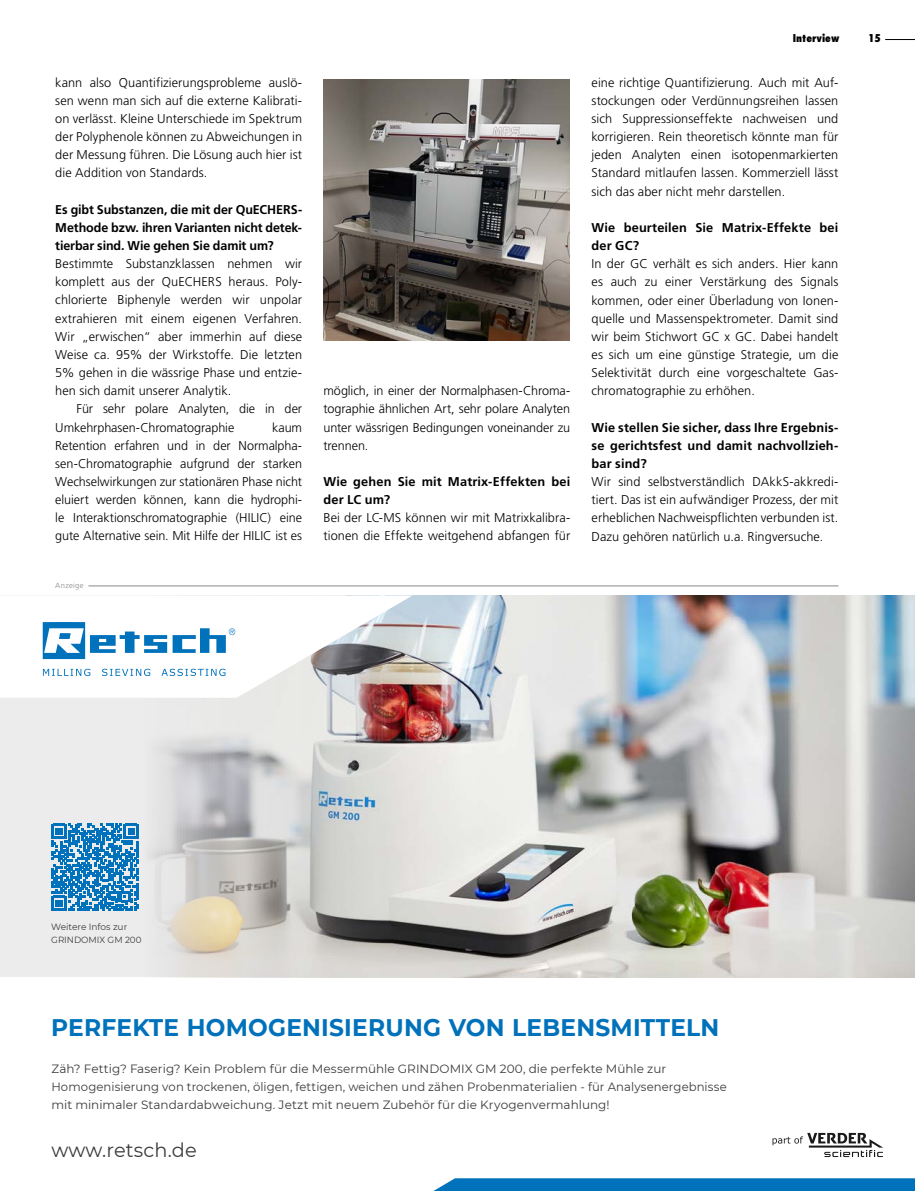
<style>
.page{position:relative;width:915px;height:1191px;background:#fff}
.page>*{position:absolute;margin:0;border:0;box-sizing:border-box;transform-origin:0 0}
.t1{font:700 24px "Montserrat";letter-spacing:.01em;color:#0071bb}
.t2{font:19.5px "Montserrat";letter-spacing:.01em;color:#3b3b3a}
.t3{font:300 12.75px/18.1px "Frutiger LT Std";color:#000;text-align:justify}
.t4{font:700 12.75px/18.1px "Frutiger LT Std";letter-spacing:.01em;color:#000;text-align:justify}
.t5{font:12px/18px "Montserrat";letter-spacing:.005em;color:#3b3b3a}
.t6{font:800 condensed 10.5px "Futura LT";color:#000}
.t7{font:9px/13.5px "Montserrat";color:#3b3b3a}
.t8{font:300 7.5px "Frutiger LT Std";letter-spacing:.035em;color:#878786}
</style>
<div class="page">
<img style="left:324px;top:79px;width:245px;height:262px">
<div style="left:0;top:595px;width:595px;height:382px;background:#ececed"></div>
<img style="left:149px;top:595px;width:765px;height:382px">
<svg style="left:772px;top:1132px;width:110px;height:25px"></svg>
<svg style="left:52px;top:823px;width:87px;height:87px"></svg>
<svg style="left:0;top:595px;width:412px;height:103px;background:#dde3e9"></svg>
<svg style="left:433px;top:1178px;width:482px;height:13px;background:#0b77be"></svg>
<hr style="left:88px;top:585px;width:750px;height:1px;background:#878786">
<hr style="left:884px;top:39px;width:30px;height:1px;background:#000">
<p class="t3" style="left:55px;top:73px;width:248px">kann also Quantifizierungsprobleme auslö&shy;sen wenn man sich auf die externe Kalibrati&shy;on verlässt. Kleine Unterschiede im Spektrum der Polyphenole können zu Abweichungen in der Messung führen. Die Lösung auch hier ist die Addition von Standards.</p>
<p class="t4" style="left:55px;top:200px;width:248px">Es gibt Substanzen, die mit der QuECHERS-Methode bzw. ihren Varianten nicht detek&shy;tierbar sind. Wie gehen Sie damit um?</p>
<p class="t3" style="left:55px;top:255px;width:248px">Bestimmte Substanzklassen nehmen wir komplett aus der QuECHERS heraus. Poly&shy;chlorierte Biphenyle werden wir unpolar extrahieren mit einem eigenen Verfahren.<br>Wir „erwischen“ aber immerhin auf diese Weise ca. 95% der Wirkstoffe. Die letzten 5% gehen in die wässrige Phase und entzie&shy;hen sich damit unserer Analytik.</p>
<p class="t3" style="left:55px;top:400px;width:248px;text-indent:21px">Für sehr polare Analyten, die in der<br>Umkehrphasen-Chromatographie</p>
<p class="t3" style="left:55px;top:418px;width:248px;text-indent:217px">kaum Retention erfahren und in der Normalpha&shy;sen-Chromatographie aufgrund der starken Wechselwirkungen zur stationären Phase nicht eluiert werden können, kann die hydrophi&shy;le Interaktionschromatographie (HILIC) eine gute Alternative sein. Mit Hilfe der HILIC ist es</p>
<p class="t8" style="left:55px;top:581px;width:30px">Anzeige</p>
<p class="t3" style="left:323px;top:382px;width:248px">möglich, in einer der Normalphasen-Chroma&shy;tographie ähnlichen Art, sehr polare Analyten unter wässrigen Bedingungen voneinander zu trennen.</p>
<p class="t4" style="left:323px;top:472px;width:248px">Wie gehen Sie mit Matrix-Effekten bei der LC um?</p>
<p class="t3" style="left:323px;top:509px;width:248px">Bei der LC-MS können wir mit Matrixkalibra&shy;tionen die Effekte weitgehend abfangen für</p>
<p class="t6" style="left:792px;top:32px;width:48px">Interview</p>
<p class="t6" style="left:867px;top:32px;width:14px">15</p>
<p class="t3" style="left:591px;top:73px;width:248px">eine richtige Quantifizierung. Auch mit Auf&shy;stockungen oder Verdünnungsreihen lassen sich Suppressionseffekte nachweisen und korrigieren. Rein theoretisch könnte man für jeden Analyten einen isotopenmarkierten Standard mitlaufen lassen. Kommerziell lässt sich das aber nicht mehr darstellen.</p>
<p class="t4" style="left:591px;top:218px;width:248px">Wie beurteilen Sie Matrix-Effekte bei der GC?</p>
<p class="t3" style="left:591px;top:255px;width:248px">In der GC verhält es sich anders. Hier kann es auch zu einer Verstärkung des Signals kommen, oder einer Überladung von Ionen&shy;quelle und Massenspektrometer. Damit sind wir beim Stichwort GC x GC. Dabei handelt es sich um eine günstige Strategie, um die Selektivität durch eine vorgeschaltete Gas&shy;chromatographie zu erhöhen.</p>
<p class="t4" style="left:591px;top:418px;width:248px">Wie stellen Sie sicher, dass Ihre Ergebnis&shy;se gerichtsfest und damit nachvollzieh&shy;bar sind?</p>
<p class="t3" style="left:591px;top:473px;width:248px">Wir sind selbstverständlich DAkkS-akkredi&shy;tiert. Das ist ein aufwändiger Prozess, der mit erheblichen Nachweispflichten verbunden ist.<br>Dazu gehören natürlich u.a. Ringversuche.</p>
<p class="t7" style="left:51px;top:919px;width:92px">Weitere Infos zur<br>GRINDOMIX GM 200</p>
<h1 class="t1" style="left:51px;top:1009px;width:669px">PERFEKTE HOMOGENISIERUNG VON LEBENSMITTELN</h1>
<p class="t5" style="left:51px;top:1059px;width:676px">Zäh? Fettig? Faserig? Kein Problem für die Messermühle GRINDOMIX GM 200, die perfekte Mühle zur<br>Homogenisierung von trockenen, öligen, fettigen, weichen und zähen Probenmaterialien - für Analysenergebnisse mit minimaler Standardabweichung. Jetzt mit neuem Zubehör für die Kryogenvermahlung!</p>
<h2 class="t2" style="left:51px;top:1136px;width:147px">www.retsch.de</h2>
</div>
